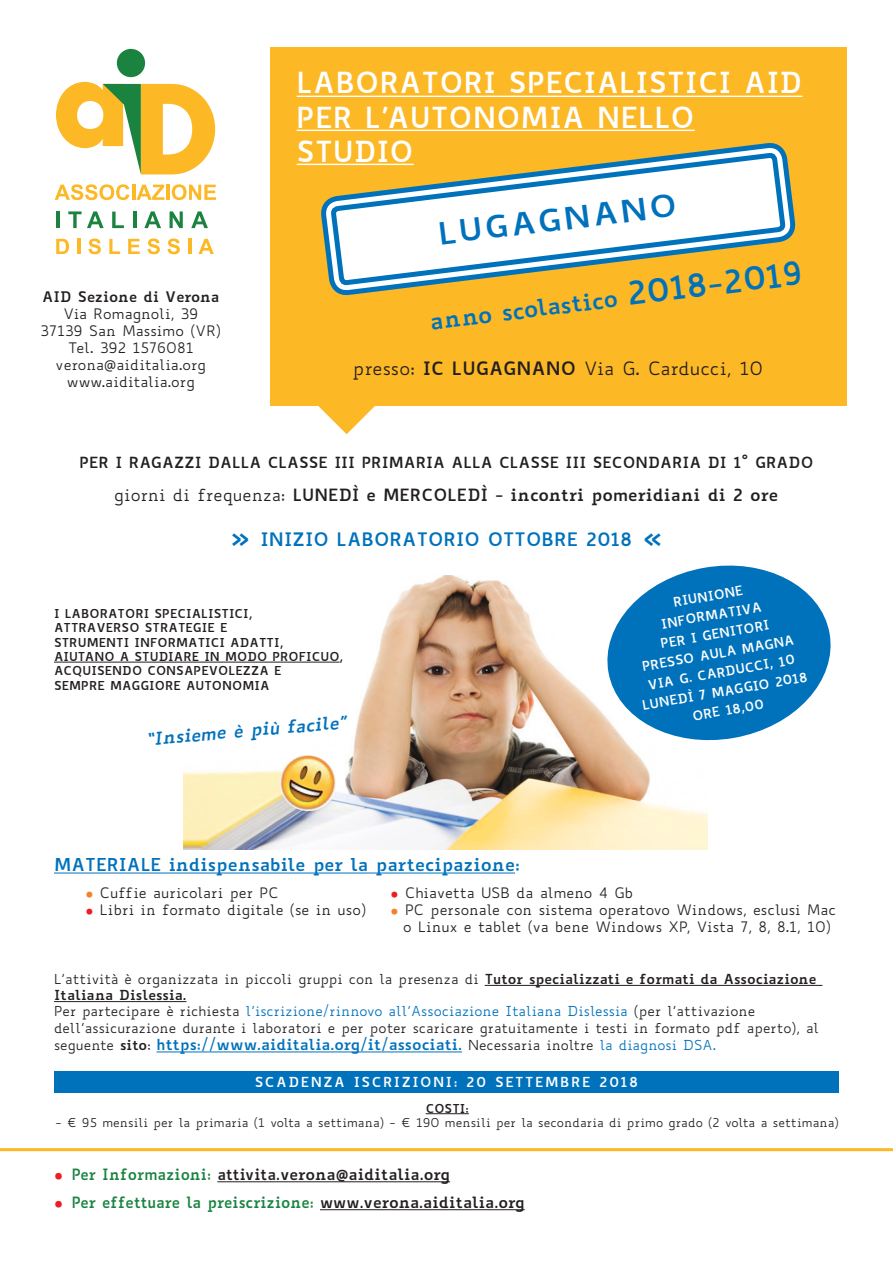
<style>
.page{position:relative;width:893px;height:1263px;background:#fff}
.page>*{position:absolute;margin:0;border:0;box-sizing:border-box;transform-origin:0 0}
.t1{font:700 30px "Biancoenero";color:#0072bc;scale:1.1 1}
.t2{font:700 28.35px "Biancoenero";color:#fff}
.t3{font:700 22.5px "Biancoenero";color:#0072bc}
.t4{font:700 18.15px "Biancoenero";color:#0072bc}
.t5{font:18px "Biancoenero";color:#231f20}
.t6{font:700 17.4px "Biancoenero";color:#0072bc}
.t7{font:italic 700 17.1px "Biancoenero";color:#0072bc}
.t8{font:700 16.5px "Biancoenero";color:#231f20}
.t9{font:700 15.3px "Biancoenero";color:#1a8340;scale:.95 1}
.t10{font:700 15.3px "Biancoenero";color:#231f20;scale:.95 1}
.t11{font:700 15px "Biancoenero";color:#231f20}
.t12{font:700 14.85px "Biancoenero";color:#0072bc}
.t13{font:14.25px "Biancoenero";color:#231f20}
.t14{font:700 14.25px "Biancoenero";color:#231f20}
.t15{font:14.1px "Biancoenero";color:#231f20}
.t16{font:700 13.5px/16.2px "Biancoenero";color:#231f20}
.t17{font:13.5px "Biancoenero";color:#231f20}
.t18{font:13.5px "Biancoenero";color:#0072bc}
.t19{font:700 13.5px "Biancoenero";letter-spacing:.11em;color:#fff}
.t20{font:700 12.75px "Biancoenero";color:#fff}
.t21{font:700 12px/14.4px "Biancoenero";color:#231f20}
.t22{font:12px "Biancoenero";color:#231f20}
.s1{font-size:31.5px}
.s2{font-weight:700}
.s3{font-weight:400}
.s4{font-size:24.75px}
.s5{color:#231f20}
.s6{font-weight:400;font-size:13.5px;color:#231f20}
.s7{font-size:13.5px;color:#231f20}
.s8{font-weight:400;font-size:13.5px}
.s9{color:#1a8340}
</style>
<div class="page">
<img style="left:184px;top:576px;width:523px;height:274px">
<svg style="left:56px;top:82px;width:159px;height:92px"></svg>
<div style="left:117px;top:49px;width:28px;height:28px;background:#1a8340;border-radius:50%"></div>
<svg style="left:55px;top:184px;width:74px;height:16px"></svg>
<hr style="left:132px;top:185px;width:3px;height:15px;background:#fcb825">
<svg style="left:136px;top:185px;width:28px;height:15px"></svg>
<hr style="left:166px;top:185px;width:3px;height:15px;background:#fcb825">
<svg style="left:172px;top:184px;width:44px;height:16px"></svg>
<hr style="left:56px;top:211px;width:4px;height:17px;background:#1a8340">
<svg style="left:68px;top:211px;width:36px;height:17px"></svg>
<svg style="left:112px;top:212px;width:12px;height:16px"></svg>
<hr style="left:133px;top:211px;width:3px;height:17px;background:#1a8340">
<svg style="left:144px;top:211px;width:17px;height:17px"></svg>
<svg style="left:170px;top:211px;width:13px;height:17px"></svg>
<svg style="left:191px;top:211px;width:17px;height:17px"></svg>
<svg style="left:56px;top:239px;width:13px;height:15px"></svg>
<hr style="left:77px;top:239px;width:3px;height:15px;background:#fcb825">
<svg style="left:88px;top:239px;width:13px;height:15px"></svg>
<svg style="left:109px;top:239px;width:11px;height:15px"></svg>
<svg style="left:128px;top:239px;width:12px;height:15px"></svg>
<svg style="left:147px;top:239px;width:13px;height:15px"></svg>
<svg style="left:167px;top:239px;width:13px;height:15px"></svg>
<hr style="left:188px;top:239px;width:3px;height:15px;background:#fcb825">
<svg style="left:199px;top:239px;width:15px;height:15px"></svg>
<hr style="left:217px;top:1181px;width:233px;height:1px;background:#231f20">
<hr style="left:320px;top:1209px;width:205px;height:1px;background:#231f20">
<svg style="left:302px;top:405px;width:90px;height:29px"></svg>
<div style="left:270px;top:47px;width:576px;height:358px;background:#fcb825"></div>
<hr style="left:426px;top:1113px;width:43px;height:1px;background:#231f20">
<svg style="left:600px;top:565px;width:231px;height:184px;fill:#0072bc"></svg>
<svg style="left:323px;top:144px;width:471px;height:150px"></svg>
<svg style="left:333px;top:155px;width:456px;height:128px"></svg>
<img style="left:276px;top:755px;width:64px;height:60px">
<hr style="left:0;top:1148px;width:893px;height:3px;background:#fcb825">
<hr style="left:54px;top:872px;width:461px;height:1px;background:#0072bc">
<hr style="left:297px;top:96px;width:505px;height:1px;background:#fff">
<hr style="left:297px;top:130px;width:398px;height:1px;background:#fff">
<hr style="left:297px;top:164px;width:117px;height:1px;background:#fff">
<hr style="left:485px;top:985px;width:337px;height:1px;background:#231f20">
<hr style="left:54px;top:1001px;width:132px;height:1px;background:#231f20">
<hr style="left:157px;top:1051px;width:305px;height:1px;background:#0072bc">
<hr style="left:54px;top:662px;width:286px;height:1px;background:#231f20">
<div style="left:54px;top:1071px;width:785px;height:22px;background:#0072bc"></div>
<p class="t2" style="left:297px;top:58px;width:507px">LABORATORI SPECIALISTICI AID</p>
<p class="t2" style="left:297px;top:92px;width:400px">PER L’AUTONOMIA NELLO</p>
<p class="t2" style="left:297px;top:126px;width:119px">STUDIO</p>
<p class="t14" style="left:42px;top:284px;width:179px">AID Sezione di Verona</p>
<p class="t13" style="left:63px;top:304px;width:137px">Via Romagnoli, 39</p>
<p class="t13" style="left:41px;top:321px;width:182px">37139 San Massimo (VR)</p>
<p class="t13" style="left:68px;top:338px;width:127px">Tel. 392 1576081</p>
<p class="t13" style="left:56px;top:356px;width:152px">verona@aiditalia.org</p>
<p class="t13" style="left:67px;top:373px;width:130px">www.aiditalia.org</p>
<p class="t1" style="left:435px;top:208px;width:220px;rotate:-7deg">LUGAGNANO</p>
<p class="t3" style="left:428px;top:302px;width:377px;rotate:-7deg">anno scolastico <span class="s1">2018-2019</span></p>
<p class="t5" style="left:353px;top:356px;width:412px">presso: <span class="s2">IC LUGAGNANO</span> Via G. Carducci, 10</p>
<p class="t11" style="left:79px;top:449px;width:736px">PER I RAGAZZI DALLA CLASSE III PRIMARIA ALLA CLASSE III SECONDARIA DI 1˚ GRADO</p>
<p class="t8" style="left:114px;top:481px;width:665px"><span class="s3">giorni di frequenza:</span> LUNEDÌ e MERCOLEDÌ - incontri pomeridiani di 2 ore</p>
<p class="t4" style="left:230px;top:523px;width:434px"><span class="s4">»</span> INIZIO LABORATORIO OTTOBRE 2018 <span class="s4">«</span></p>
<p class="t21" style="left:54px;top:605px;width:200px">I LABORATORI SPECIALISTICI,</p>
<p class="t21" style="left:54px;top:619px;width:175px">ATTRAVERSO STRATEGIE E</p>
<p class="t21" style="left:54px;top:633px;width:231px">STRUMENTI INFORMATICI ADATTI,</p>
<p class="t21" style="left:54px;top:648px;width:291px">AIUTANO A STUDIARE IN MODO PROFICUO,<br>ACQUISENDO CONSAPEVOLEZZA E</p>
<p class="t21" style="left:54px;top:677px;width:217px">SEMPRE MAGGIORE AUTONOMIA</p>
<p class="t7" style="left:145px;top:724px;width:203px;rotate:-5deg">“Insieme è più facile”</p>
<p class="t20" style="left:671px;top:591px;width:72px;rotate:-10deg">RIUNIONE</p>
<p class="t20" style="left:659px;top:613px;width:103px;rotate:-10deg">INFORMATIVA</p>
<p class="t20" style="left:659px;top:633px;width:112px;rotate:-10deg">PER I GENITORI</p>
<p class="t20" style="left:640px;top:655px;width:156px;rotate:-10deg">PRESSO AULA MAGNA</p>
<p class="t20" style="left:646px;top:674px;width:151px;rotate:-10deg">VIA G. CARDUCCI, 10</p>
<p class="t20" style="left:640px;top:694px;width:169px;rotate:-10deg">LUNEDÌ 7 MAGGIO 2018</p>
<p class="t20" style="left:691px;top:705px;width:74px;rotate:-10deg">ORE 18,00</p>
<p class="t6" style="left:54px;top:850px;width:467px">MATERIALE indispensabile per la partecipazione:</p>
<p class="t15" style="left:100px;top:883px;width:180px">Cuffie auricolari per PC</p>
<p class="t15" style="left:405px;top:883px;width:230px">Chiavetta USB da almeno 4 Gb</p>
<p class="t15" style="left:100px;top:900px;width:268px">Libri in formato digitale (se in uso)</p>
<p class="t15" style="left:405px;top:900px;width:433px">PC personale con sistema operatovo Windows, esclusi Mac</p>
<p class="t15" style="left:403px;top:917px;width:429px">o Linux e tablet (va bene Windows XP, Vista 7, 8, 8.1, 10)</p>
<p class="t16" style="left:54px;top:969px;width:764px"><span class="s3">L’attività è organizzata in piccoli gruppi con la presenza di</span> Tutor specializzati e formati da Associazione<br>Italiana Dislessia.</p>
<p class="t18" style="left:54px;top:1002px;width:703px"><span class="s5">Per partecipare è richiesta</span> l’iscrizione/rinnovo all’Associazione Italiana Dislessia <span class="s5">(per l’attivazione</span></p>
<p class="t17" style="left:54px;top:1019px;width:767px">dell’assicurazione durante i laboratori e per poter scaricare gratuitamente i testi in formato pdf aperto), al</p>
<p class="t12" style="left:54px;top:1032px;width:663px"><span class="s6">seguente</span> <span class="s7">sito</span><span class="s6">:</span> https://www.aiditalia.org/it/associati. <span class="s6">Necessaria inoltre</span> <span class="s8">la diagnosi DSA.</span></p>
<p class="t19" style="left:255px;top:1070px;width:385px">SCADENZA ISCRIZIONI: 20 SETTEMBRE 2018</p>
<p class="t21" style="left:426px;top:1099px;width:45px">COSTI:</p>
<p class="t22" style="left:56px;top:1114px;width:785px">- € 95 mensili per la primaria (1 volta a settimana) - € 190 mensili per la secondaria di primo grado (2 volta a settimana)</p>
<p class="t10" style="left:72px;top:1161px;width:400px"><span class="s9">Per Informazioni:</span> attivita.verona@aiditalia.org</p>
<p class="t9" style="left:72px;top:1189px;width:478px">Per effettuare la preiscrizione: <span class="s5">www.verona.aiditalia.org</span></p>
</div>
